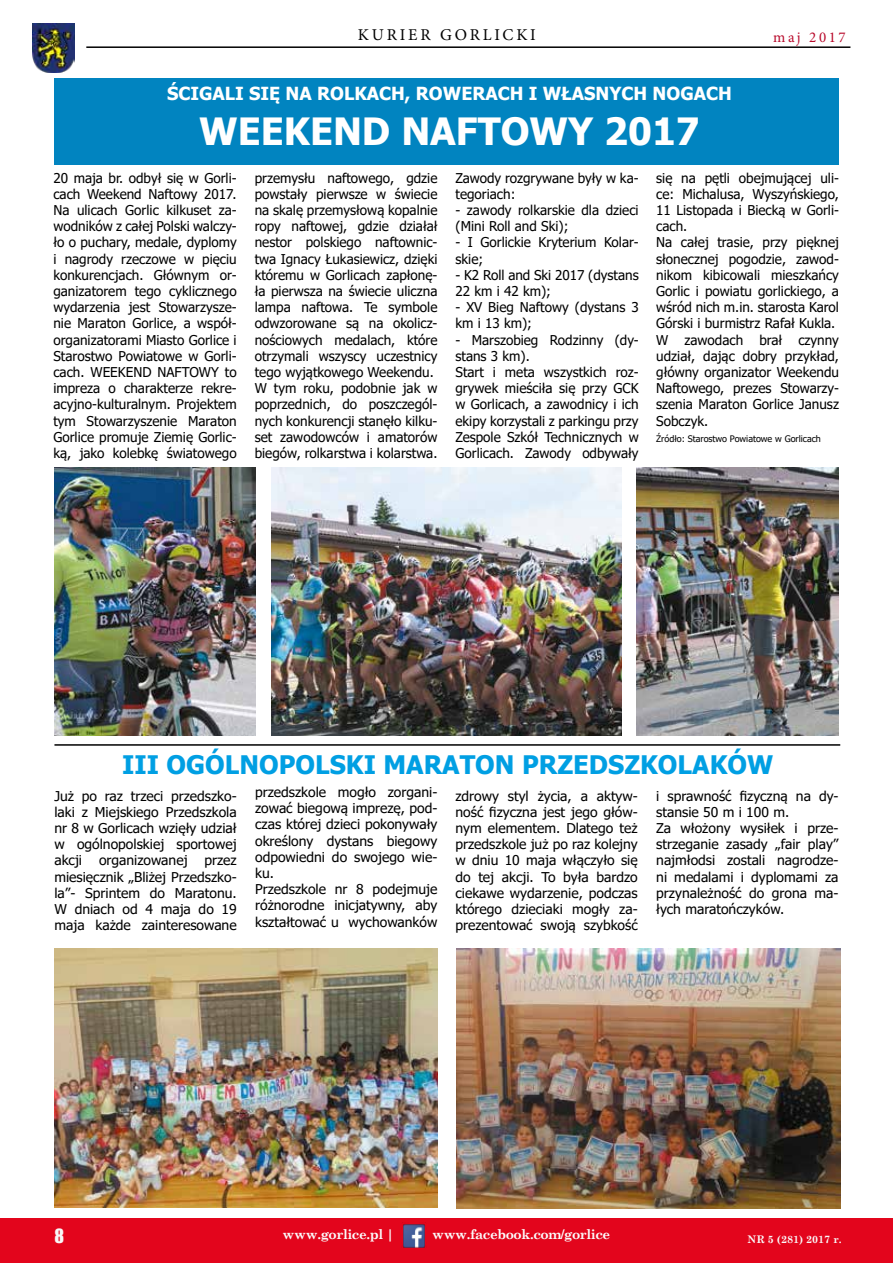
<style>
.page{position:relative;width:893px;height:1263px;background:#fff}
.page>*{position:absolute;margin:0;border:0;box-sizing:border-box;transform-origin:0 0}
.t1{font:700 37.5px "Tahoma";color:#fff}
.t2{font:700 25.5px "Tahoma";color:#009fe3}
.t3{font:700 18px "Tahoma";color:#fff}
.t4{font:18px "Impact";color:#f8f8f8}
.t5{font:16.5px "Minion Pro";letter-spacing:.17em;color:#000}
.t6{font:15px "Minion Pro";letter-spacing:.17em;color:#b80a2b}
.t7{font:13.5px/16.2px "Tahoma";color:#000}
.t8{font:700 13.5px "Century Schoolbook";letter-spacing:-.03em;color:#fbfbfb}
.t9{font:700 10.5px "Century Schoolbook";color:#fafafa}
.t10{font:9px "Tahoma";color:#000}
</style>
<div class="page">
<img style="left:32px;top:24px;width:42px;height:48px">
<hr style="left:86px;top:46px;width:764px;height:2px;background:#000">
<div style="left:0;top:1219px;width:893px;height:44px;background:#e3051c"></div>
<img style="left:402px;top:1222px;width:24px;height:26px">
<div style="left:54px;top:79px;width:785px;height:86px;background:#0184c0"></div>
<img style="left:54px;top:468px;width:201px;height:268px">
<img style="left:271px;top:468px;width:351px;height:268px">
<img style="left:636px;top:468px;width:203px;height:268px">
<hr style="left:54px;top:744px;width:786px;height:2px;background:#000">
<img style="left:457px;top:948px;width:383px;height:261px">
<img style="left:54px;top:948px;width:383px;height:260px">
<p class="t5" style="left:358px;top:23px;width:179px">KURIER GORLICKI</p>
<p class="t6" style="left:773px;top:27px;width:74px">maj 2017</p>
<h3 class="t3" style="left:167px;top:81px;width:566px">ŚCIGALI SIĘ NA ROLKACH, ROWERACH I WŁASNYCH NOGACH</h3>
<h1 class="t1" style="left:199px;top:105px;width:502px">WEEKEND NAFTOWY 2017</h1>
<p class="t7" style="left:455px;top:170px;width:185px">Zawody rozgrywane były w ka&shy;tegoriach:</p>
<p class="t7" style="left:455px;top:203px;width:185px">- zawody rolkarskie dla dzieci (Mini Roll and Ski);</p>
<p class="t7" style="left:455px;top:235px;width:185px">- I Gorlickie Kryterium Kolar&shy;skie;</p>
<p class="t7" style="left:455px;top:267px;width:185px">- K2 Roll and Ski 2017 (dystans<br>22 km i 42 km);</p>
<p class="t7" style="left:455px;top:300px;width:185px">- XV Bieg Naftowy (dystans 3 km i 13 km);</p>
<p class="t7" style="left:455px;top:332px;width:185px">- Marszobieg Rodzinny (dy&shy;stans 3 km).<br>Start i meta wszystkich roz&shy;grywek mieściła się przy GCK w Gorlicach, a zawodnicy i ich ekipy korzystali z parkingu przy<br>Zespole Szkół Technicznych w<br>Gorlicach. Zawody odbywały</p>
<p class="t7" style="left:53px;top:170px;width:185px;text-align:justify">20 maja br. odbył się w Gorli&shy;cach Weekend Naftowy 2017.<br>Na ulicach Gorlic kilkuset za&shy;wodników z całej Polski walczy&shy;ło o puchary, medale, dyplomy i nagrody rzeczowe w pięciu konkurencjach. Głównym or&shy;ganizatorem tego cyklicznego wydarzenia jest Stowarzysze&shy;nie Maraton Gorlice, a współ&shy;organizatorami Miasto Gorlice i Starostwo Powiatowe w Gorli&shy;cach. WEEKEND NAFTOWY to impreza o charakterze rekre&shy;acyjno-kulturalnym. Projektem tym Stowarzyszenie Maraton Gorlice promuje Ziemię Gorlic&shy;ką, jako kolebkę światowego</p>
<p class="t7" style="left:255px;top:170px;width:184px">przemysłu naftowego, gdzie powstały pierwsze w świecie na skalę przemysłową kopalnie ropy naftowej, gdzie działał nestor polskiego naftownic&shy;twa Ignacy Łukasiewicz, dzięki któremu w Gorlicach zapłonę&shy;ła pierwsza na świecie uliczna lampa naftowa. Te symbole odwzorowane są na okolicz&shy;nościowych medalach, które otrzymali wszyscy uczestnicy tego wyjątkowego Weekendu.<br>W tym roku, podobnie jak w poprzednich, do poszczegól&shy;nych konkurencji stanęło kilku&shy;set zawodowców i amatorów biegów, rolkarstwa i kolarstwa.</p>
<p class="t7" style="left:656px;top:170px;width:184px">się na pętli obejmującej uli&shy;ce: Michalusa, Wyszyńskiego,<br>11 Listopada i Biecką w Gorli&shy;cach.<br>Na całej trasie, przy pięknej słonecznej pogodzie, zawod&shy;nikom kibicowali mieszkańcy<br>Gorlic i powiatu gorlickiego, a wśród nich m.in. starosta Karol<br>Górski i burmistrz Rafał Kukla.<br>W zawodach brał czynny udział, dając dobry przykład, główny organizator Weekendu<br>Naftowego, prezes Stowarzy&shy;szenia Maraton Gorlice Janusz<br>Sobczyk.</p>
<p class="t10" style="left:656px;top:432px;width:166px">Źródło: Starostwo Powiatowe w Gorlicach</p>
<h2 class="t2" style="left:122px;top:746px;width:653px">III OGÓLNOPOLSKI MARATON PRZEDSZKOLAKÓW</h2>
<p class="t7" style="left:54px;top:788px;width:184px;text-align:justify">Już po raz trzeci przedszko&shy;laki z Miejskiego Przedszkola nr 8 w Gorlicach wzięły udział w ogólnopolskiej sportowej akcji organizowanej przez miesięcznik „Bliżej Przedszko&shy;la”- Sprintem do Maratonu.<br>W dniach od 4 maja do 19 maja każde zainteresowane</p>
<p class="t7" style="left:255px;top:785px;width:184px">przedszkole mogło zorgani&shy;zować biegową imprezę, pod&shy;czas której dzieci pokonywały określony dystans biegowy odpowiedni do swojego wie&shy;ku.<br>Przedszkole nr 8 podejmuje różnorodne inicjatywny, aby kształtować u wychowanków</p>
<p class="t7" style="left:455px;top:788px;width:184px;text-align:justify">zdrowy styl życia, a aktyw&shy;ność fizyczna jest jego głów&shy;nym elementem. Dlatego też przedszkole już po raz kolejny w dniu 10 maja włączyło się do tej akcji. To była bardzo ciekawe wydarzenie, podczas którego dzieciaki mogły za&shy;prezentować swoją szybkość</p>
<p class="t7" style="left:656px;top:788px;width:184px">i sprawność fizyczną na dy&shy;stansie 50 m i 100 m.<br>Za włożony wysiłek i prze&shy;strzeganie zasady „fair play” najmłodsi zostali nagrodze&shy;ni medalami i dyplomami za przynależność do grona ma&shy;łych maratończyków.</p>
<h3 class="t4" style="left:54px;top:1222px;width:11px">8</h3>
<p class="t8" style="left:283px;top:1224px;width:113px">www.gorlice.pl |</p>
<p class="t8" style="left:432px;top:1224px;width:180px">www.facebook.com/gorlice</p>
<p class="t9" style="left:748px;top:1231px;width:96px">NR 5 (281) 2017 r.</p>
</div>
